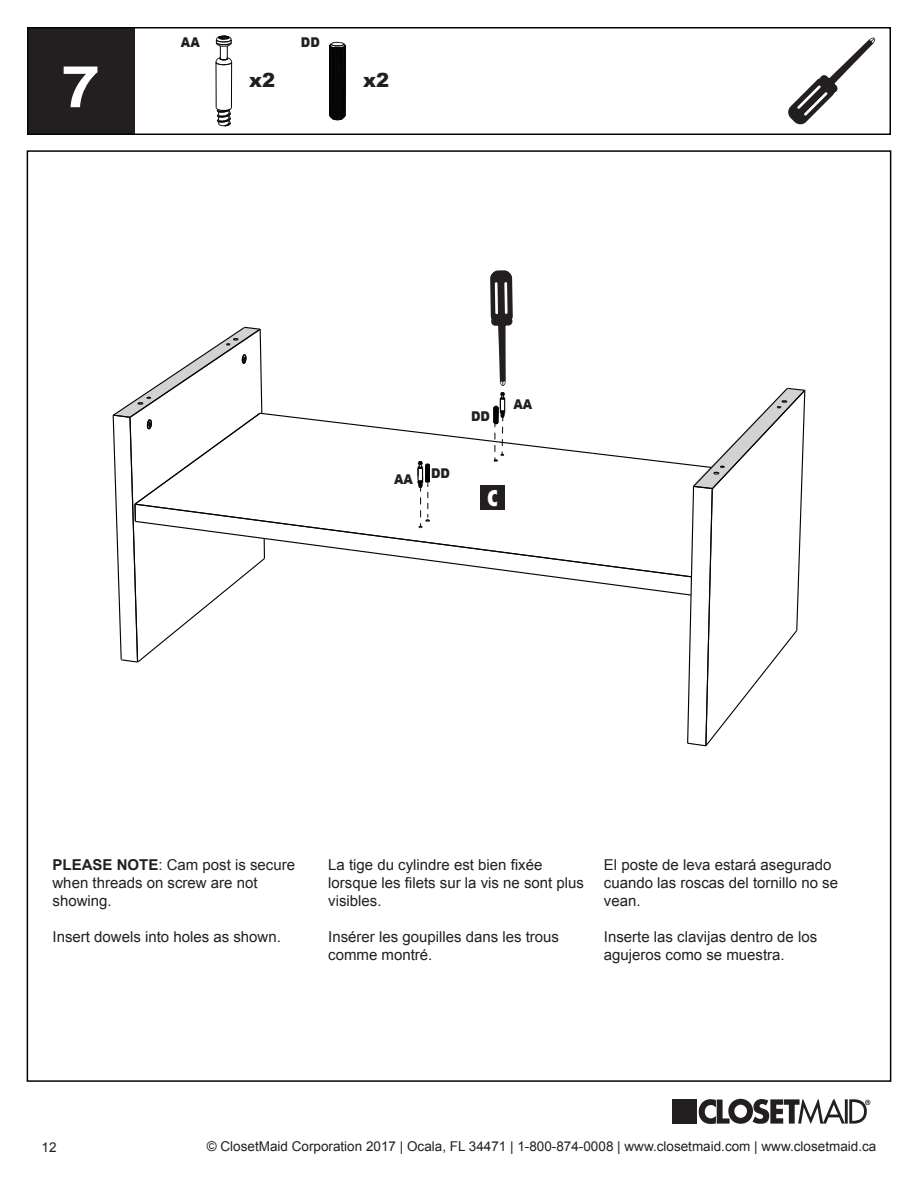
<style>
.page{position:relative;width:918px;height:1188px;background:#fff}
.page>*{position:absolute;margin:0;border:0;box-sizing:border-box;transform-origin:0 0}
.t1{font:700 57.6px "Arial";color:#fff;scale:1.25 1}
.t2{font:800 condensed 21px "Futura Std";color:#fff}
.t3{font:900 19.5px "Arial";color:#231f20}
.t4{font:15px/18px "Arial";color:#231f20}
.t5{font:13.5px "Arial";color:#231f20}
.t6{font:900 13.5px "Arial";color:#231f20;scale:.9 1}
.s1{font-weight:700}
</style>
<div class="page">
<div style="left:27px;top:27px;width:108px;height:108px;background:#231f20"></div>
<div style="left:672px;top:1099px;width:25px;height:25px;background:#231f20"></div>
<svg style="left:699px;top:1099px;width:171px;height:25px"></svg>
<div style="left:27px;top:27px;width:864px;height:108px;border:2px solid #040503"></div>
<svg style="left:788px;top:38px;width:87px;height:86px"></svg>
<svg style="left:216px;top:35px;width:16px;height:30px"></svg>
<hr style="left:231px;top:62px;width:1px;height:46px;background:#040503">
<hr style="left:216px;top:62px;width:1px;height:46px;background:#040503">
<svg style="left:216px;top:107px;width:16px;height:20px"></svg>
<hr style="left:332px;top:48px;width:1px;height:70px;background:#040503">
<hr style="left:334px;top:48px;width:1px;height:70px;background:#040503">
<hr style="left:338px;top:47px;width:1px;height:72px;background:#040503">
<hr style="left:340px;top:71px;width:1px;height:47px;background:#040503">
<hr style="left:329px;top:70px;width:1px;height:46px;background:#040503">
<hr style="left:345px;top:47px;width:1px;height:69px;background:#040503">
<hr style="left:344px;top:47px;width:1px;height:70px;background:#040503">
<hr style="left:330px;top:47px;width:1px;height:62px;background:#040503">
<hr style="left:343px;top:80px;width:1px;height:30px;background:#040503">
<hr style="left:343px;top:47px;width:1px;height:33px;background:#040503">
<hr style="left:331px;top:47px;width:1px;height:70px;background:#040503">
<hr style="left:342px;top:48px;width:1px;height:70px;background:#040503">
<hr style="left:341px;top:48px;width:1px;height:66px;background:#040503">
<hr style="left:333px;top:48px;width:1px;height:70px;background:#040503">
<hr style="left:339px;top:48px;width:1px;height:70px;background:#040503">
<hr style="left:337px;top:69px;width:1px;height:49px;background:#040503">
<hr style="left:336px;top:48px;width:1px;height:70px;background:#040503">
<svg style="left:330px;top:90px;width:16px;height:30px"></svg>
<hr style="left:335px;top:72px;width:1px;height:45px;background:#040503">
<svg style="left:329px;top:42px;width:17px;height:30px"></svg>
<svg style="left:112px;top:270px;width:694px;height:477px"></svg>
<h1 class="t1" style="left:61px;top:49px;width:34px">7</h1>
<p class="t6" style="left:181px;top:32px;width:23px">AA</p>
<p class="t6" style="left:301px;top:32px;width:23px">DD</p>
<h3 class="t3" style="left:249px;top:66px;width:28px">x2</h3>
<h3 class="t3" style="left:363px;top:66px;width:28px">x2</h3>
<p class="t6" style="left:394px;top:469px;width:23px">AA</p>
<p class="t6" style="left:431px;top:463px;width:23px">DD</p>
<p class="t6" style="left:471px;top:406px;width:23px">DD</p>
<p class="t6" style="left:514px;top:394px;width:23px">AA</p>
<h2 class="t2" style="left:487px;top:485px;width:13px">C</h2>
<p class="t4" style="left:52px;top:856px;width:244px"><span class="s1">PLEASE NOTE</span>: Cam post is secure when threads on screw are not showing.</p>
<p class="t4" style="left:52px;top:928px;width:230px">Insert dowels into holes as shown.</p>
<p class="t4" style="left:328px;top:856px;width:257px">La tige du cylindre est bien fixée lorsque les filets sur la vis ne sont plus visibles.</p>
<p class="t4" style="left:328px;top:928px;width:232px">Insérer les goupilles dans les trous comme montré.</p>
<p class="t4" style="left:604px;top:856px;width:236px">El poste de leva estará asegurado cuando las roscas del tornillo no se vean.</p>
<p class="t4" style="left:604px;top:928px;width:215px">Inserte las clavijas dentro de los agujeros como se muestra.</p>
<p class="t5" style="left:42px;top:1138px;width:17px">12</p>
<p class="t5" style="left:207px;top:1138px;width:671px">© ClosetMaid Corporation 2017 | Ocala, FL 34471 | 1-800-874-0008 | www.closetmaid.com | www.closetmaid.ca</p>
</div>
